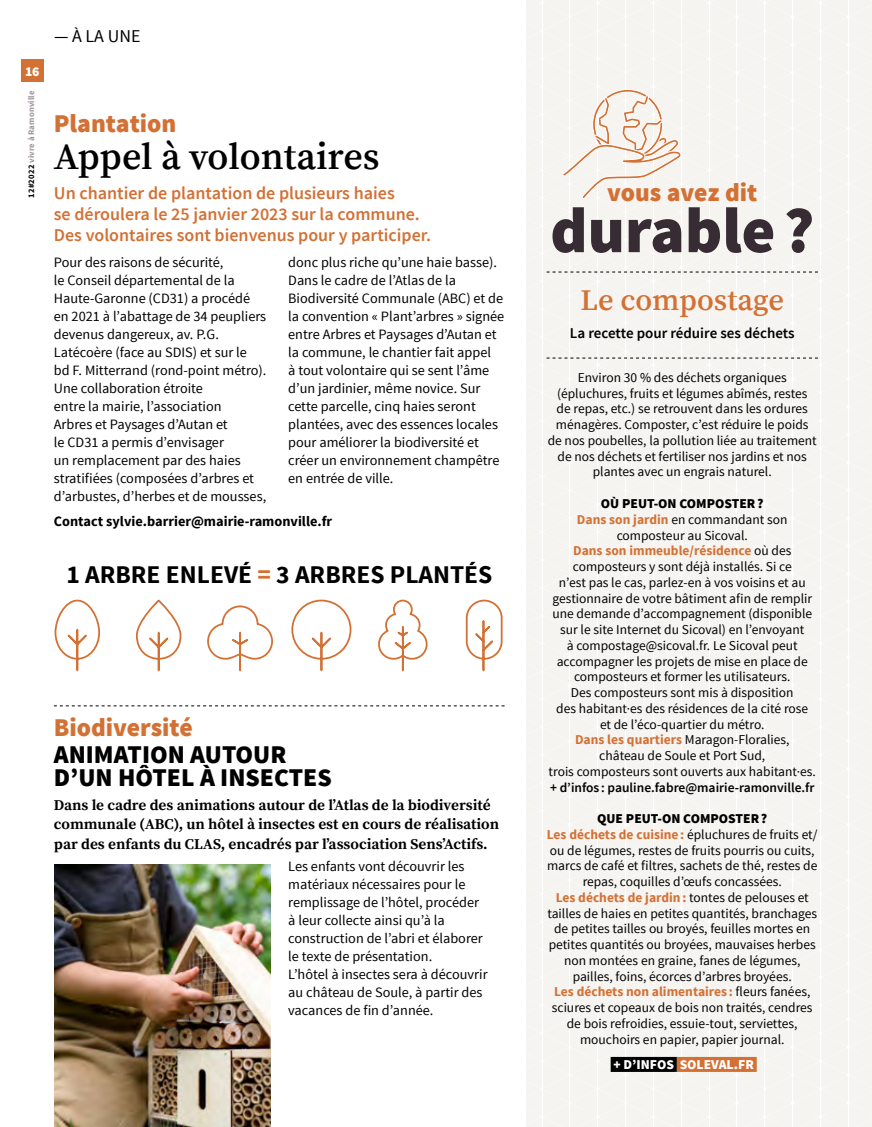
<style>
.page{position:relative;width:872px;height:1127px;background:#fff}
.page>*{position:absolute;margin:0;border:0;box-sizing:border-box;transform-origin:0 0}
.t1{font:900 64.5px "Source Sans Pro";color:#372c33}
.t2{font:600 37.5px "Source Serif Pro";color:#000}
.t3{font:600 30px "Source Serif Pro";color:#d37135}
.t4{font:900 25.5px "Source Sans Pro";color:#d37135}
.t5{font:900 25.5px/22.5px "Source Sans Pro";color:#000}
.t6{font:700 25.5px "Source Sans Pro";color:#000}
.t7{font:600 18px/21px "Source Sans Pro";color:#d37135}
.t8{font:18px "Source Sans Pro";color:#000}
.t9{font:700 15px/19.5px "Source Serif Pro";color:#000}
.t10{font:600 15px "Source Sans Pro";color:#000}
.t11{font:14.25px/18px "Source Sans Pro";color:#000}
.t12{font:700 14.25px "Source Sans Pro";color:#000}
.t13{font:13.5px/15.8px "Source Sans Pro";color:#000;text-align:center}
.t14{font:600 13.5px "Source Sans Pro";color:#000}
.t15{font:900 13.5px "Source Sans Pro";color:#fff}
.t16{font:700 8.55px "Source Sans Pro";letter-spacing:.02em;color:#9f959e}
.s1{color:#000}
.s2{color:#d37135}
.s3{font-weight:900}
.s4{font-weight:700;color:#d37135}
</style>
<div class="page">
<div style="left:526px;top:991px;width:346px;height:136px;background:#f6f4f0"></div>
<div style="left:526px;top:964px;width:346px;height:27px;background:#f6f4f0"></div>
<div style="left:526px;top:936px;width:346px;height:28px;background:#f6f4f0"></div>
<div style="left:526px;top:769px;width:346px;height:167px;background:#f6f4f0"></div>
<div style="left:526px;top:741px;width:346px;height:28px;background:#f6f4f0"></div>
<div style="left:526px;top:713px;width:346px;height:28px;background:#f6f4f0"></div>
<div style="left:526px;top:685px;width:346px;height:28px;background:#f6f4f0"></div>
<div style="left:526px;top:0;width:346px;height:685px;background:#f6f4f0"></div>
<svg style="left:54px;top:705px;width:450px;height:1px"></svg>
<svg style="left:546px;top:266px;width:272px;height:7px"></svg>
<svg style="left:540px;top:349px;width:278px;height:18px"></svg>
<div style="left:610px;top:1057px;width:64px;height:15px;background:#000"></div>
<hr style="left:674px;top:1057px;width:3px;height:15px;background:#000">
<div style="left:677px;top:1057px;width:79px;height:15px;background:#d37135"></div>
<svg style="left:526px;top:0;width:155px;height:213px"></svg>
<img style="left:55px;top:864px;width:215px;height:263px">
<svg style="left:54px;top:599px;width:449px;height:73px"></svg>
<div style="left:21px;top:60px;width:22px;height:22px;background:#d37135"></div>
<p class="t15" style="left:25px;top:62px;width:16px">16</p>
<p class="t16" style="left:26px;top:198px;width:109px;rotate:-90deg"><span class="s1">12#2022</span> vivre à Ramonville</p>
<h3 class="t8" style="left:54px;top:25px;width:88px">— À LA UNE</h3>
<h3 class="t4" style="left:54px;top:107px;width:124px">Plantation</h3>
<h2 class="t2" style="left:54px;top:135px;width:327px">Appel à volontaires</h2>
<h3 class="t7" style="left:54px;top:183px;width:379px">Un chantier de plantation de plusieurs haies<br>se déroulera le 25 janvier 2023 sur la commune.<br>Des volontaires sont bienvenus pour y participer.</h3>
<p class="t11" style="left:54px;top:254px;width:214px">Pour des raisons de sécurité,<br>le Conseil départemental de la<br>Haute-Garonne (CD31) a procédé en 2021 à l’abattage de 34 peupliers devenus dangereux, av. P.G.<br>Latécoère (face au SDIS) et sur le<br>bd F. Mitterrand (rond-point métro).<br>Une collaboration étroite<br>entre la mairie, l’association<br>Arbres et Paysages d’Autan et<br>le CD31 a permis d’envisager<br>un remplacement par des haies stratifiées (composées d’arbres et d’arbustes, d’herbes et de mousses,</p>
<p class="t11" style="left:288px;top:254px;width:217px">donc plus riche qu’une haie basse).<br>Dans le cadre de l’Atlas de la Biodiversité Communale (ABC) et de la convention « Plant’arbres » signée entre Arbres et Paysages d’Autan et la commune, le chantier fait appel<br>à tout volontaire qui se sent l’âme d’un jardinier, même novice. Sur cette parcelle, cinq haies seront plantées, avec des essences locales pour améliorer la biodiversité et créer un environnement champêtre en entrée de ville.</p>
<p class="t12" style="left:54px;top:512px;width:280px">Contact sylvie.barrier@mairie-ramonville.fr</p>
<h3 class="t6" style="left:66px;top:558px;width:427px">1 ARBRE ENLEVÉ <span class="s2">=</span> 3 ARBRES PLANTÉS</h3>
<h3 class="t4" style="left:54px;top:711px;width:141px">Biodiversité</h3>
<h3 class="t5" style="left:54px;top:744px;width:279px">ANIMATION AUTOUR<br>D’UN HÔTEL À INSECTES</h3>
<p class="t9" style="left:54px;top:795px;width:447px">Dans le cadre des animations autour de l’Atlas de la biodiversité communale (ABC), un hôtel à insectes est en cours de réalisation par des enfants du CLAS, encadrés par l’association Sens’Actifs.</p>
<p class="t11" style="left:288px;top:857px;width:201px">Les enfants vont découvrir les matériaux nécessaires pour le remplissage de l’hôtel, procéder à leur collecte ainsi qu’à la construction de l’abri et élaborer le texte de présentation.<br>L’hôtel à insectes sera à découvrir au château de Soule, à partir des vacances de fin d’année.</p>
<h3 class="t4" style="left:607px;top:176px;width:152px">vous avez dit</h3>
<h1 class="t1" style="left:550px;top:189px;width:266px">durable?</h1>
<h3 class="t3" style="left:580px;top:283px;width:205px">Le compostage</h3>
<p class="t10" style="left:570px;top:324px;width:226px">La recette pour réduire ses déchets</p>
<p class="t13" style="left:547px;top:370px;width:271px">Environ 30 % des déchets organiques (épluchures, fruits et légumes abîmés, restes<br>de repas, etc.) se retrouvent dans les ordures ménagères. Composter, c’est réduire le poids de nos poubelles, la pollution liée au traitement de nos déchets et fertiliser nos jardins et nos plantes avec un engrais naturel.</p>
<p class="t13" style="left:548px;top:496px;width:269px"><span class="s3">OÙ PEUT-ON COMPOSTER?<br></span><span class="s4">Dans son jardin</span> en commandant son composteur au Sicoval.<br><span class="s4">Dans son immeuble/résidence</span> où des composteurs y sont déjà installés. Si ce<br>n’est pas le cas, parlez-en à vos voisins et au gestionnaire de votre bâtiment afin de remplir une demande d’accompagnement (disponible sur le site Internet du Sicoval) en l’envoyant<br>à compostage@sicoval.fr. Le Sicoval peut accompagner les projets de mise en place de composteurs et former les utilisateurs.<br>Des composteurs sont mis à disposition<br>des habitant·es des résidences de la cité rose<br>et de l’éco-quartier du métro.<br><span class="s4">Dans les quartiers</span> Maragon-Floralies,<br>château de Soule et Port Sud,<br>trois composteurs sont ouverts aux habitant·es.</p>
<p class="t14" style="left:550px;top:778px;width:266px">+ d’infos : pauline.fabre@mairie-ramonville.fr</p>
<p class="t13" style="left:547px;top:811px;width:272px"><span class="s3">QUE PEUT-ON COMPOSTER?<br></span><span class="s4">Les déchets de cuisine:</span> épluchures de fruits et/ ou de légumes, restes de fruits pourris ou cuits, marcs de café et filtres, sachets de thé, restes de repas, coquilles d’œufs concassées.<br><span class="s4">Les déchets de jardin:</span> tontes de pelouses et tailles de haies en petites quantités, branchages de petites tailles ou broyés, feuilles mortes en petites quantités ou broyées, mauvaises herbes non montées en graine, fanes de légumes, pailles, foins, écorces d’arbres broyées.<br><span class="s4">Les déchets non alimentaires :</span> fleurs fanées, sciures et copeaux de bois non traités, cendres de bois refroidies, essuie-tout, serviettes, mouchoirs en papier, papier journal.</p>
<p class="t15" style="left:613px;top:1056px;width:142px">+ D’INFOS SOLEVAL.FR</p>
</div>
